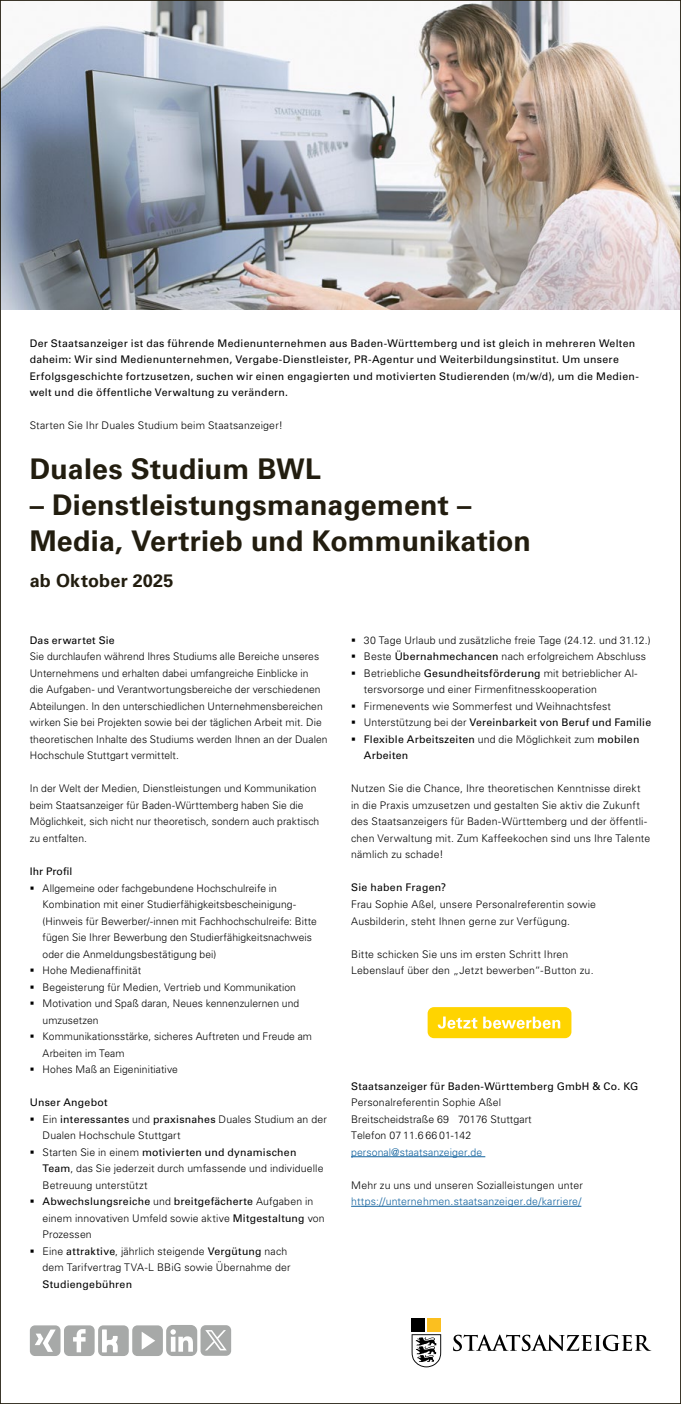
<style>
.page{position:relative;width:681px;height:1404px;background:#fff}
.page>*{position:absolute;margin:0;border:0;box-sizing:border-box;transform-origin:0 0}
.t1{font:700 28.5px/36px "Univers LT Std";letter-spacing:.005em;color:#221d0f}
.t2{font:700 18px "Univers LT Std";letter-spacing:.01em;color:#221d0f}
.t3{font:300 10.5px/16.5px "Univers LT Std";letter-spacing:.01em;color:#000}
.t4{font:10.5px/16.5px "Univers LT Std";letter-spacing:.025em;color:#000}
.t5{font:300 10.5px "Univers LT Std";letter-spacing:.015em;color:#10619d}
.s1{font-weight:400}
.s2{font-weight:300}
</style>
<div class="page">
<hr style="left:351px;top:1156px;width:134px;height:1px;background:#10619d">
<hr style="left:351px;top:1205px;width:230px;height:1px;background:#10619d">
<div style="left:427px;top:1006px;width:144px;height:32px;background:#ffd400;border-radius:6px"></div>
<svg style="left:437px;top:1016px;width:123px;height:12px"></svg>
<img style="left:2px;top:2px;width:677px;height:308px">
<svg style="left:453px;top:1334px;width:197px;height:16px"></svg>
<div style="left:427px;top:1318px;width:14px;height:14px;background:#fbbf1f"></div>
<div style="left:411px;top:1318px;width:14px;height:14px;background:#000"></div>
<svg style="left:411px;top:1334px;width:30px;height:33px"></svg>
<div style="left:30px;top:1325px;width:30px;height:30px;background:#a7a9a8;border-radius:5px"></div>
<svg style="left:35px;top:1329px;width:21px;height:22px"></svg>
<div style="left:64px;top:1325px;width:31px;height:30px;background:#a7a9a8;border-radius:5px"></div>
<svg style="left:73px;top:1329px;width:13px;height:23px"></svg>
<div style="left:98px;top:1325px;width:31px;height:30px;background:#a7a9a8;border-radius:5px"></div>
<svg style="left:102px;top:1329px;width:16px;height:23px"></svg>
<svg style="left:132px;top:1325px;width:99px;height:30px"></svg>
<p class="t4" style="left:30px;top:335px;width:610px">Der Staatsanzeiger ist das führende Medienunternehmen aus Baden-Württemberg und ist gleich in mehreren Welten daheim: Wir sind Medienunternehmen, Vergabe-Dienstleister, PR-Agentur und Weiterbildungsinstitut. Um unsere Erfolgsgeschichte fortzusetzen, suchen wir einen engagierten und motivierten Studierenden (m/w/d), um die Medien&shy;welt und die öffentliche Verwaltung zu verändern.</p>
<p class="t3" style="left:30px;top:417px;width:255px">Starten Sie Ihr Duales Studium beim Staatsanzeiger!</p>
<h1 class="t1" style="left:30px;top:451px;width:292px">Duales Studium BWL</h1>
<h1 class="t1" style="left:30px;top:487px;width:502px">– Dienstleistungsmanagement –<br>Media, Vertrieb und Kommunikation</h1>
<h2 class="t2" style="left:30px;top:570px;width:145px">ab Oktober 2025</h2>
<p class="t4" style="left:30px;top:632px;width:86px">Das erwartet Sie</p>
<p class="t3" style="left:30px;top:648px;width:299px">Sie durchlaufen während Ihres Studiums alle Bereiche unseres Unternehmens und erhalten dabei umfangreiche Einblicke in<br>die Aufgaben- und Verantwortungsbereiche der verschiedenen Abteilungen. In den unterschiedlichen Unternehmensbereichen wirken Sie bei Projekten sowie bei der täglichen Arbeit mit. Die theoretischen Inhalte des Studiums werden Ihnen an der Dualen Hochschule Stuttgart vermittelt.</p>
<p class="t3" style="left:30px;top:780px;width:291px">In der Welt der Medien, Dienstleistungen und Kommunikation beim Staatsanzeiger für Baden-Württemberg haben Sie die Möglichkeit, sich nicht nur theoretisch, sondern auch praktisch zu entfalten.</p>
<p class="t4" style="left:30px;top:863px;width:44px">Ihr Profil</p>
<p class="t3" style="left:43px;top:879px;width:276px;text-indent:-13px">▪ Allgemeine oder fachgebundene Hochschulreife in Kombination mit einer Studierfähigkeitsbescheinigung-(Hinweis für Bewerber/-innen mit Fachhochschulreife: Bitte fügen Sie Ihrer Bewerbung den Studierfähigkeitsnachweis oder die Anmeldungsbestätigung bei)</p>
<p class="t3" style="left:30px;top:962px;width:113px">▪ Hohe Medienaffinität</p>
<p class="t3" style="left:30px;top:978px;width:268px">▪ Begeisterung für Medien, Vertrieb und Kommunikation</p>
<p class="t3" style="left:43px;top:995px;width:258px;text-indent:-13px">▪ Motivation und Spaß daran, Neues kennenzulernen und umzusetzen</p>
<p class="t3" style="left:43px;top:1027px;width:271px;text-indent:-13px">▪ Kommunikationsstärke, sicheres Auftreten und Freude am<br>Arbeiten im Team</p>
<p class="t3" style="left:30px;top:1060px;width:150px">▪ Hohes Maß an Eigeninitiative</p>
<p class="t4" style="left:30px;top:1094px;width:79px">Unser Angebot</p>
<p class="t3" style="left:43px;top:1110px;width:286px;text-indent:-13px">▪ Ein <span class="s1">interessantes</span> und <span class="s1">praxisnahes</span> Duales Studium an der<br>Dualen Hochschule Stuttgart</p>
<p class="t3" style="left:43px;top:1143px;width:282px;text-indent:-13px">▪ Starten Sie in einem <span class="s1">motivierten und dynamischen<br>Team</span>, das Sie jederzeit durch umfassende und individuelle<br>Betreuung unterstützt</p>
<p class="t3" style="left:43px;top:1193px;width:284px;text-indent:-13px">▪ <span class="s1">Abwechslungsreiche</span> und <span class="s1">breitgefächerte</span> Aufgaben in einem innovativen Umfeld sowie aktive <span class="s1">Mitgestaltung</span> von<br>Prozessen</p>
<p class="t3" style="left:43px;top:1242px;width:249px;text-indent:-13px">▪ Eine <span class="s1">attraktive</span>, jährlich steigende <span class="s1">Vergütung</span> nach dem Tarifvertrag TVA-L BBiG sowie Übernahme der</p>
<p class="t4" style="left:43px;top:1275px;width:91px">Studiengebühren</p>
<p class="t3" style="left:351px;top:632px;width:301px">▪ 30 Tage Urlaub und zusätzliche freie Tage (24.12. und 31.12.)</p>
<p class="t3" style="left:351px;top:648px;width:296px">▪ Beste <span class="s1">Übernahmechancen</span> nach erfolgreichem Abschluss</p>
<p class="t3" style="left:364px;top:665px;width:275px;text-indent:-13px">▪ Betriebliche <span class="s1">Gesundheitsförderung</span> mit betrieblicher Al&shy;tersvorsorge und einer Firmenfitnesskooperation</p>
<p class="t3" style="left:351px;top:698px;width:261px">▪ Firmenevents wie Sommerfest und Weihnachtsfest</p>
<p class="t4" style="left:351px;top:714px;width:301px">▪ <span class="s2">Unterstützung bei der</span> Vereinbarkeit von Beruf und Familie</p>
<p class="t4" style="left:364px;top:731px;width:277px;text-indent:-13px">▪ Flexible Arbeitszeiten <span class="s2">und die Möglichkeit zum</span> mobilen<br>Arbeiten</p>
<p class="t3" style="left:351px;top:780px;width:300px">Nutzen Sie die Chance, Ihre theoretischen Kenntnisse direkt in die Praxis umzusetzen und gestalten Sie aktiv die Zukunft des Staatsanzeigers für Baden-Württemberg und der öffentli&shy;chen Verwaltung mit. Zum Kaffeekochen sind uns Ihre Talente nämlich zu schade!</p>
<p class="t4" style="left:351px;top:879px;width:97px">Sie haben Fragen?</p>
<p class="t3" style="left:351px;top:895px;width:246px">Frau Sophie Aßel, unsere Personalreferentin sowie<br>Ausbilderin, steht Ihnen gerne zur Verfügung.</p>
<p class="t3" style="left:351px;top:945px;width:244px">Bitte schicken Sie uns im ersten Schritt Ihren<br>Lebenslauf über den „Jetzt bewerben“-Button zu.</p>
<p class="t4" style="left:351px;top:1077px;width:288px">Staatsanzeiger für Baden-Württemberg GmbH &amp; Co. KG</p>
<p class="t3" style="left:351px;top:1093px;width:182px">Personalreferentin Sophie Aßel<br>Breitscheidstraße 69 70176 Stuttgart<br>Telefon 07 11.6 66 01-142</p>
<p class="t5" style="left:351px;top:1145px;width:133px">personal@staatsanzeiger.de</p>
<p class="t3" style="left:351px;top:1176px;width:233px">Mehr zu uns und unseren Sozialleistungen unter</p>
<p class="t5" style="left:351px;top:1194px;width:232px">https://unternehmen.staatsanzeiger.de/karriere/</p>
</div>
